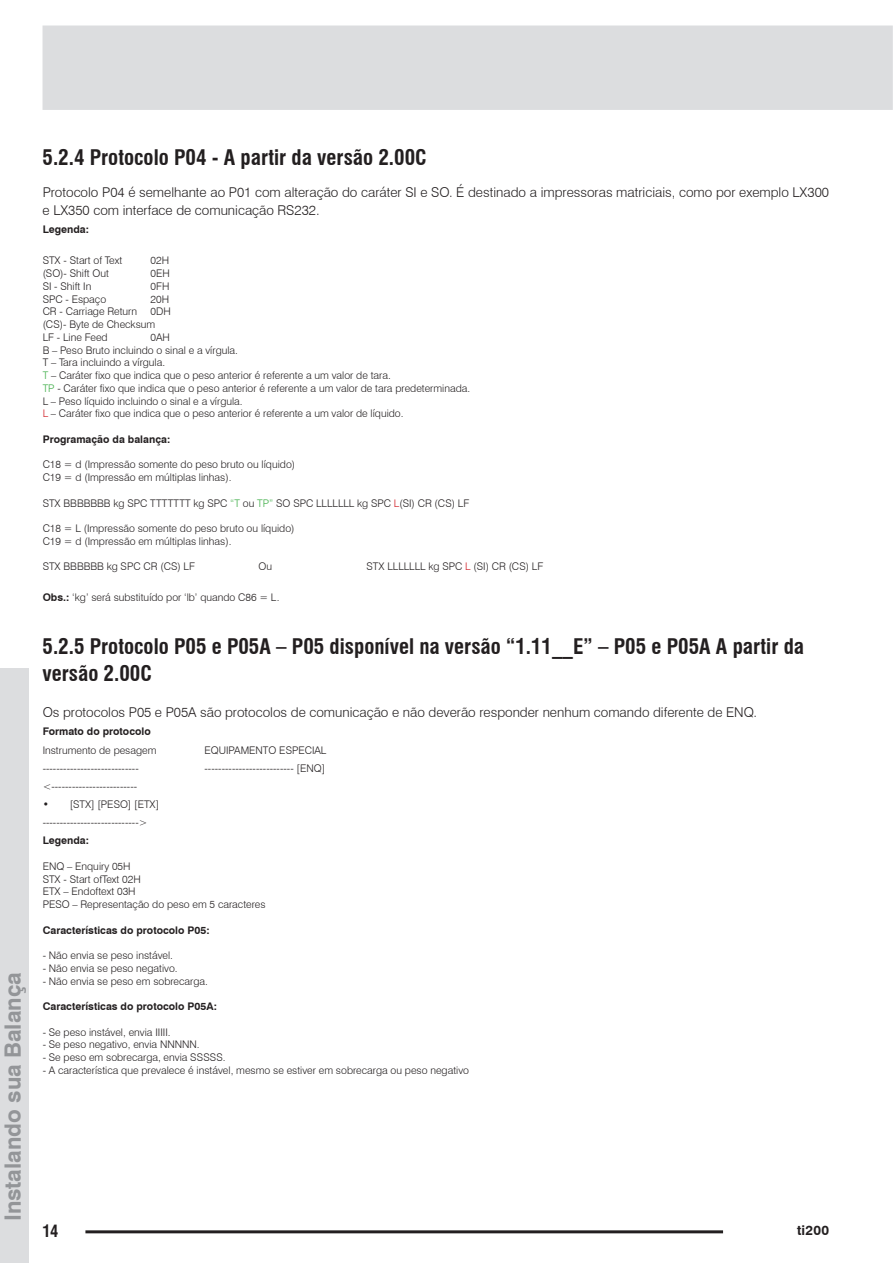
<style>
.page{position:relative;width:893px;height:1263px;background:#fff}
.page>*{position:absolute;margin:0;border:0;box-sizing:border-box;transform-origin:0 0}
.t1{font:700 22.5px "Swiss 721 BT";color:#939598}
.Sub_Subtítulo_-_Capítulo{font:700 condensed 21px/27.6px "Swiss 721 BT";color:#231f20}
.t2{font:700 condensed 16.5px "Swiss 721 BT";color:#231f20}
.t3{font:300 13.5px/18px "Swiss 721 BT";color:#231f20}
.t4{font:700 13.5px "Swiss 721 BT";letter-spacing:.02em;color:#231f20}
.t5{font:300 10.5px "Swiss 721 BT";color:#231f20}
.t6{font:700 10.5px "Swiss 721 BT";color:#231f20}
.s1{color:#40ae49}
.s2{color:#d1232a}
.s3{font-weight:700}
</style>
<div class="page">
<div style="left:43px;top:26px;width:850px;height:84px;background:#dcdddf"></div>
<div style="left:0;top:668px;width:29px;height:595px;background:#dcdddf"></div>
<hr style="left:85px;top:1230px;width:638px;height:3px;background:#231f20">
<h1 class="t1" style="left:-1px;top:1221px;width:251px;rotate:-90deg">Instalando sua Balança</h1>
<p class="Sub_Subtítulo_-_Capítulo" style="left:43px;top:143px;width:386px">5.2.4 Protocolo P04 - A partir da versão 2.00C</p>
<p class="t3" style="left:43px;top:183px;width:788px">Protocolo P04 é semelhante ao P01 com alteração do caráter SI e SO. É destinado a impressoras matriciais, como por exemplo LX300 e LX350 com interface de comunicação RS232.</p>
<p class="t6" style="left:43px;top:223px;width:48px">Legenda:</p>
<p class="t5" style="left:43px;top:254px;width:81px">STX - Start of Text</p>
<p class="t5" style="left:151px;top:254px;width:20px">02H</p>
<p class="t5" style="left:43px;top:267px;width:68px">(SO)- Shift Out</p>
<p class="t5" style="left:151px;top:267px;width:21px">0EH</p>
<p class="t5" style="left:43px;top:280px;width:50px">SI - Shift In</p>
<p class="t5" style="left:151px;top:280px;width:20px">0FH</p>
<p class="t5" style="left:43px;top:292px;width:65px">SPC - Espaço</p>
<p class="t5" style="left:151px;top:292px;width:20px">20H</p>
<p class="t5" style="left:43px;top:305px;width:96px">CR - Carriage Return</p>
<p class="t5" style="left:151px;top:305px;width:22px">0DH</p>
<p class="t5" style="left:43px;top:318px;width:114px">(CS)- Byte de Checksum</p>
<p class="t5" style="left:43px;top:331px;width:67px">LF - Line Feed</p>
<p class="t5" style="left:151px;top:331px;width:21px">0AH</p>
<p class="t5" style="left:43px;top:343px;width:197px">B – Peso Bruto incluindo o sinal e a vírgula.</p>
<p class="t5" style="left:43px;top:356px;width:124px">T – Tara incluindo a vírgula.</p>
<p class="t5" style="left:43px;top:369px;width:350px"><span class="s1">T</span> – Caráter fixo que indica que o peso anterior é referente a um valor de tara.</p>
<p class="t5" style="left:43px;top:382px;width:429px"><span class="s1">TP</span> - Caráter fixo que indica que o peso anterior é referente a um valor de tara predeterminada.</p>
<p class="t5" style="left:43px;top:394px;width:201px">L – Peso líquido incluindo o sinal e a vírgula.</p>
<p class="t5" style="left:43px;top:407px;width:362px"><span class="s2">L</span> – Caráter fixo que indica que o peso anterior é referente a um valor de líquido.</p>
<p class="t6" style="left:43px;top:433px;width:129px">Programação da balança:</p>
<p class="t5" style="left:43px;top:458px;width:254px">C18 = d (Impressão somente do peso bruto ou líquido)</p>
<p class="t5" style="left:43px;top:471px;width:190px">C19 = d (Impressão em múltiplas linhas).</p>
<p class="t5" style="left:43px;top:496px;width:428px">STX BBBBBBB kg SPC TTTTTTT kg SPC <span class="s1">“T</span> ou <span class="s1">TP”</span> SO SPC LLLLLLL kg SPC <span class="s2">L</span>(SI) CR (CS) LF</p>
<p class="t5" style="left:43px;top:522px;width:253px">C18 = L (Impressão somente do peso bruto ou líquido)</p>
<p class="t5" style="left:43px;top:535px;width:190px">C19 = d (Impressão em múltiplas linhas).</p>
<p class="t5" style="left:43px;top:560px;width:154px">STX BBBBBB kg SPC CR (CS) LF</p>
<p class="t5" style="left:259px;top:560px;width:15px">Ou</p>
<p class="t5" style="left:367px;top:560px;width:178px">STX LLLLLLL kg SPC <span class="s2">L</span> (SI) CR (CS) LF</p>
<p class="t5" style="left:43px;top:591px;width:238px"><span class="s3">Obs.:</span> ‘kg’ será substituído por ‘lb’ quando C86 = L.</p>
<p class="Sub_Subtítulo_-_Capítulo" style="left:43px;top:632px;width:763px">5.2.5 Protocolo P05 e P05A – P05 disponível na versão “1.11__E” – P05 e P05A A partir da versão 2.00C</p>
<p class="t3" style="left:43px;top:703px;width:716px">Os protocolos P05 e P05A são protocolos de comunicação e não deverão responder nenhum comando diferente de ENQ.</p>
<p class="t6" style="left:43px;top:725px;width:110px">Formato do protocolo</p>
<p class="t5" style="left:43px;top:743px;width:115px">Instrumento de pesagem</p>
<p class="t5" style="left:205px;top:743px;width:123px">EQUIPAMENTO ESPECIAL</p>
<p class="t5" style="left:43px;top:761px;width:98px">----------------------------</p>
<p class="t5" style="left:205px;top:761px;width:122px">-------------------------- [ENQ]</p>
<p class="t5" style="left:43px;top:780px;width:96px">&lt;-------------------------</p>
<p class="t5" style="left:43px;top:798px;width:118px">• [STX] [PESO] [ETX]</p>
<p class="t5" style="left:43px;top:816px;width:106px">----------------------------&gt;</p>
<p class="t6" style="left:43px;top:834px;width:48px">Legenda:</p>
<p class="t5" style="left:43px;top:860px;width:89px">ENQ – Enquiry 05H</p>
<p class="t5" style="left:43px;top:872px;width:100px">STX - Start ofText 02H</p>
<p class="t5" style="left:43px;top:885px;width:94px">ETX – Endoftext 03H</p>
<p class="t5" style="left:43px;top:898px;width:225px">PESO – Representação do peso em 5 caracteres</p>
<p class="t6" style="left:43px;top:923px;width:168px">Características do protocolo P05:</p>
<p class="t5" style="left:43px;top:949px;width:132px">- Não envia se peso instável.</p>
<p class="t5" style="left:43px;top:962px;width:136px">- Não envia se peso negativo.</p>
<p class="t5" style="left:43px;top:974px;width:167px">- Não envia se peso em sobrecarga.</p>
<p class="t6" style="left:43px;top:1000px;width:176px">Características do protocolo P05A:</p>
<p class="t5" style="left:43px;top:1025px;width:129px">- Se peso instável, envia IIIII.</p>
<p class="t5" style="left:43px;top:1038px;width:159px">- Se peso negativo, envia NNNNN.</p>
<p class="t5" style="left:43px;top:1051px;width:185px">- Se peso em sobrecarga, envia SSSSS.</p>
<p class="t5" style="left:43px;top:1064px;width:428px">- A característica que prevalece é instável, mesmo se estiver em sobrecarga ou peso negativo</p>
<h3 class="t2" style="left:43px;top:1221px;width:17px">14</h3>
<p class="t4" style="left:797px;top:1222px;width:34px">ti200</p>
</div>
